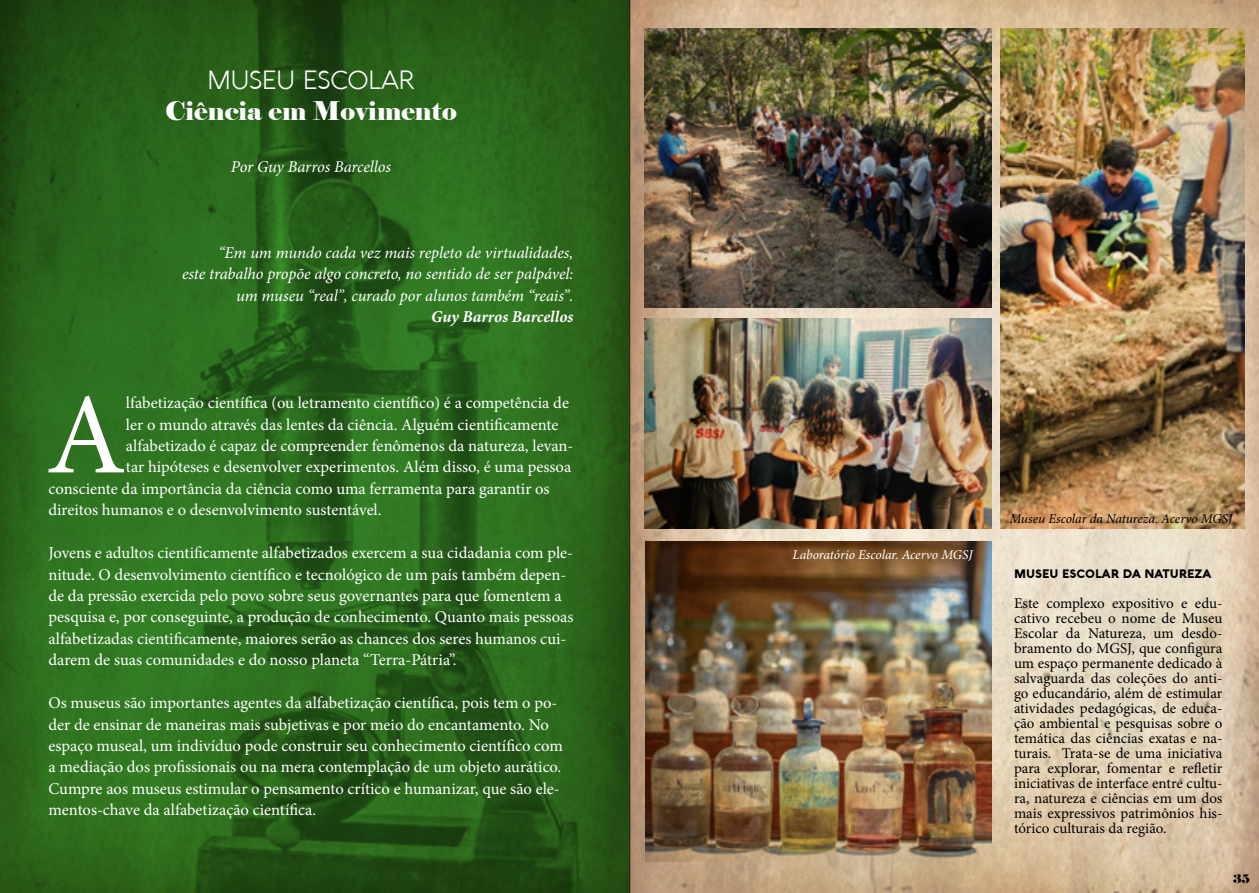
<style>
.page{position:relative;width:1259px;height:893px;background:#fff}
.page>*{position:absolute;margin:0;border:0;box-sizing:border-box;transform-origin:0 0}
.t1{font:115.35px "Minion Pro";color:#fff}
.t2{font:25.65px "Elephant";color:#fff}
.t3{font:300 25.65px "Aquawax";color:#fff}
.t4{font:16.5px/21.5px "Minion Pro";color:#fff}
.t5{font:italic 16.5px/21.5px "Minion Pro";letter-spacing:-.005em;color:#fff;text-align:right}
.t6{font:italic 700 16.5px "Minion Pro";letter-spacing:-.005em;color:#fff}
.t7{font:15px/15px "Minion Pro";color:#000;text-align:justify}
.t8{font:italic 13.5px "Minion Pro";letter-spacing:-.005em;color:#000}
.t9{font:italic 13.5px "Minion Pro";letter-spacing:-.005em;color:#fff}
.t10{font:900 12px "Aquawax";color:#000}
.t11{font:12px "Elephant";color:#000}
</style>
<div class="page">
<img style="left:630px;top:0;width:629px;height:893px">
<svg style="left:0;top:0;width:630px;height:893px;background:#29641b"></svg>
<img style="left:645px;top:542px;width:346px;height:319px">
<img style="left:644px;top:28px;width:347px;height:280px">
<img style="left:1000px;top:28px;width:244px;height:501px">
<img style="left:644px;top:318px;width:347px;height:211px">
<h2 class="t3" style="left:207px;top:65px;width:209px">MUSEU ESCOLAR</h2>
<h2 class="t2" style="left:165px;top:95px;width:293px">Ciência em Movimento</h2>
<p class="t5" style="left:231px;top:156px;width:162px">Por Guy Barros Barcellos</p>
<p class="t5" style="left:182px;top:242px;width:393px">“Em um mundo cada vez mais repleto de virtualidades,<br>este trabalho propõe algo concreto, no sentido de ser palpável: um museu “real”, curado por alunos também “reais”.</p>
<p class="t6" style="left:431px;top:305px;width:144px">Guy Barros Barcellos</p>
<h1 class="t1" style="left:46px;top:358px;width:81px">A</h1>
<p class="t4" style="left:126px;top:392px;width:444px">lfabetização científica (ou letramento científico) é a competência de</p>
<p class="t4" style="left:126px;top:414px;width:434px">ler o mundo através das lentes da ciência. Alguém cientificamente</p>
<p class="t4" style="left:126px;top:435px;width:449px">alfabetizado é capaz de compreender fenômenos da natureza, levan-</p>
<p class="t4" style="left:126px;top:456px;width:447px">tar hipóteses e desenvolver experimentos. Além disso, é uma pessoa</p>
<p class="t4" style="left:49px;top:478px;width:502px">consciente da importância da ciência como uma ferramenta para garantir os</p>
<p class="t4" style="left:49px;top:499px;width:334px">direitos humanos e o desenvolvimento sustentável.</p>
<p class="t4" style="left:49px;top:542px;width:526px">Jovens e adultos cientificamente alfabetizados exercem a sua cidadania com ple&shy;nitude. O desenvolvimento científico e tecnológico de um país também depen&shy;de da pressão exercida pelo povo sobre seus governantes para que fomentem a pesquisa e, por conseguinte, a produção de conhecimento. Quanto mais pessoas alfabetizadas cientificamente, maiores serão as chances dos seres humanos cui&shy;darem de suas comunidades e do nosso planeta “Terra-Pátria”.</p>
<p class="t4" style="left:49px;top:692px;width:516px">Os museus são importantes agentes da alfabetização científica, pois tem o po&shy;der de ensinar de maneiras mais subjetivas e por meio do encantamento. No espaço museal, um indivíduo pode construir seu conhecimento científico com a mediação dos profissionais ou na mera contemplação de um objeto aurático.<br>Cumpre aos museus estimular o pensamento crítico e humanizar, que são ele&shy;mentos-chave da alfabetização científica.</p>
<p class="t9" style="left:792px;top:546px;width:182px">Laboratório Escolar. Acervo MGSJ</p>
<p class="t8" style="left:1009px;top:509px;width:224px">Museu Escolar da Natureza. Acervo MGSJ</p>
<p class="t10" style="left:1014px;top:565px;width:199px">MUSEU ESCOLAR DA NATUREZA</p>
<p class="t7" style="left:1014px;top:595px;width:210px">Este complexo expositivo e edu&shy;cativo recebeu o nome de Museu Escolar da Natureza, um desdo&shy;bramento do MGSJ, que configura um espaço permanente dedicado à salvaguarda das coleções do anti&shy;go educandário, além de estimular atividades pedagógicas, de educa&shy;ção ambiental e pesquisas sobre o temática das ciências exatas e na&shy;turais. Trata-se de uma iniciativa para explorar, fomentar e refletir iniciativas de interface entre cultu&shy;ra, natureza e ciências em um dos mais expressivos patrimônios his&shy;tórico culturais da região.</p>
<p class="t11" style="left:1233px;top:871px;width:18px">35</p>
</div>
